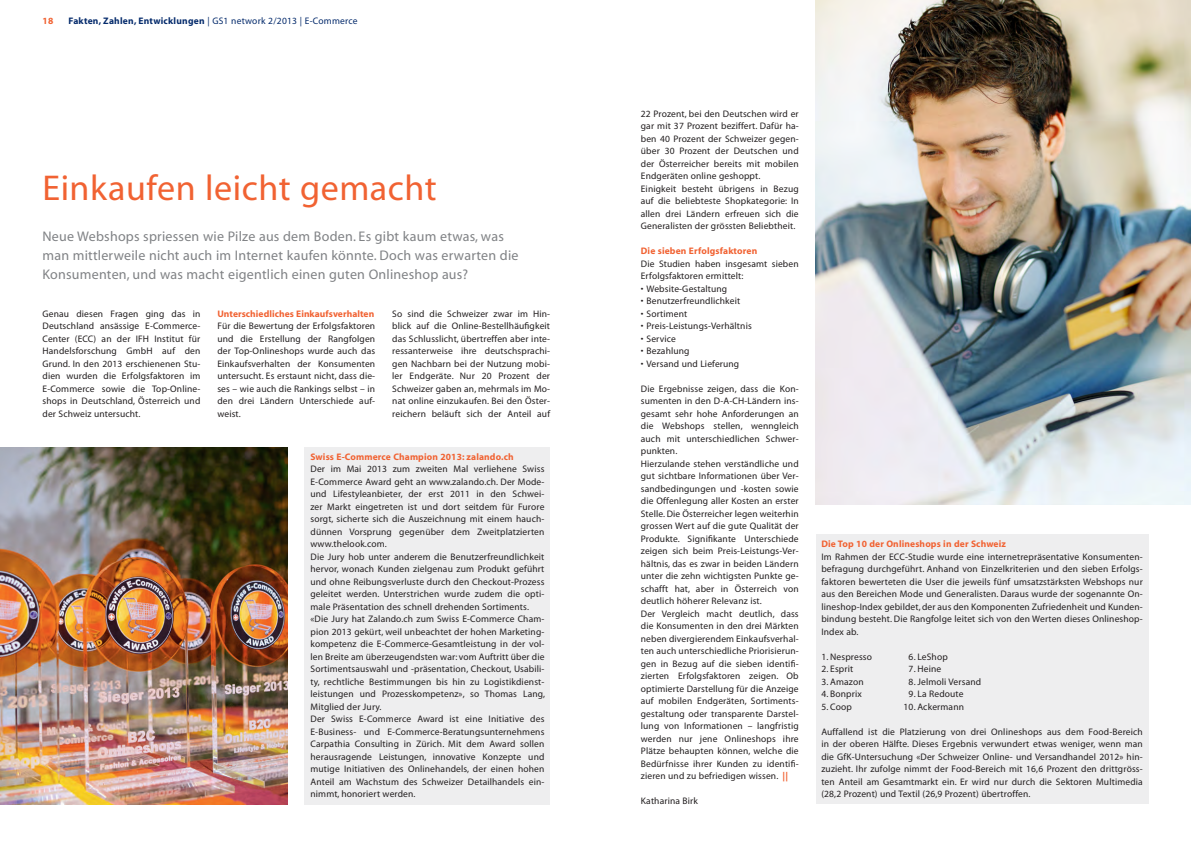
<style>
.page{position:relative;width:1191px;height:842px;background:#fff}
.page>*{position:absolute;margin:0;border:0;box-sizing:border-box;transform-origin:0 0}
.t1{font:36px "Myriad";letter-spacing:.015em;color:#f16232}
.t2{font:14px/19px "Myriad";letter-spacing:.015em;color:#808285}
.t3{font:9.5px/12.5px "Myriad";letter-spacing:.015em;color:#231f20;text-align:justify}
.t4{font:700 9.5px "Myriad";letter-spacing:.015em;color:#f16232}
.t5{font:9.5px "Myriad";letter-spacing:.025em;color:#052b6c}
.s1{font-weight:700}
.s2{font-weight:700;color:#f16232}
</style>
<div class="page">
<img style="left:815px;top:0;width:376px;height:504px">
<img style="left:0;top:447px;width:288px;height:357px">
<div style="left:815px;top:535px;width:333px;height:269px;background:#eeeeef"></div>
<div style="left:305px;top:447px;width:245px;height:357px;background:#eeeeef"></div>
<p class="t4" style="left:43px;top:16px;width:12px">18</p>
<p class="t5" style="left:69px;top:16px;width:291px"><span class="s1">Fakten, Zahlen, Entwicklungen</span> | GS1 network 2/2013 | E-Commerce</p>
<h1 class="t1" style="left:43px;top:170px;width:396px">Einkaufen leicht gemacht</h1>
<h2 class="t2" style="left:43px;top:228px;width:477px">Neue Webshops spriessen wie Pilze aus dem Boden. Es gibt kaum etwas, was man mittlerweile nicht auch im Internet kaufen könnte. Doch was erwarten die<br>Konsumenten, und was macht eigentlich einen guten Onlineshop aus?</h2>
<p class="t3" style="left:43px;top:308px;width:159px">Genau diesen Fragen ging das in Deutschland ansässige E-Commerce-Center (ECC) an der IFH Institut für Handelsforschung GmbH auf den Grund. In den 2013 erschienenen Stu&shy;dien wurden die Erfolgsfaktoren im E-Commerce sowie die Top-Online&shy;shops in Deutschland, Österreich und der Schweiz untersucht.</p>
<p class="t4" style="left:217px;top:309px;width:158px">Unterschiedliches Einkaufsverhalten</p>
<p class="t3" style="left:392px;top:308px;width:159px">So sind die Schweizer zwar im Hin&shy;blick auf die Online-Bestellhäufigkeit das Schlusslicht, übertreffen aber inte&shy;ressanterweise ihre deutschsprachi&shy;gen Nachbarn bei der Nutzung mobi&shy;ler Endgeräte. Nur 20 Prozent der Schweizer gaben an, mehrmals im Mo&shy;nat online einzukaufen. Bei den Öster&shy;reichern beläuft sich der Anteil auf</p>
<p class="t3" style="left:217px;top:320px;width:159px">Für die Bewertung der Erfolgsfaktoren und die Erstellung der Rangfolgen der Top-Onlineshops wurde auch das Einkaufsverhalten der Konsumenten untersucht. Es erstaunt nicht, dass die&shy;ses – wie auch die Rankings selbst – in den drei Ländern Unterschiede auf&shy;weist.</p>
<p class="t4" style="left:310px;top:452px;width:205px">Swiss E-Commerce Champion 2013: zalando.ch</p>
<p class="t3" style="left:310px;top:463px;width:236px;text-align:left">Der im Mai 2013 zum zweiten Mal verliehene Swiss E-Commerce Award geht an www.zalando.ch. Der Mode&shy;und Lifestyleanbieter, der erst 2011 in den Schwei&shy;zer Markt eingetreten ist und dort seitdem für Furore sorgt, sicherte sich die Auszeichnung mit einem hauch&shy;dünnen Vorsprung gegenüber dem Zweitplatzierten www.thelook.com.<br>Die Jury hob unter anderem die Benutzerfreundlichkeit hervor, wonach Kunden zielgenau zum Produkt geführt und ohne Reibungsverluste durch den Checkout-Prozess geleitet werden. Unterstrichen wurde zudem die opti&shy;male Präsentation des schnell drehenden Sortiments. «Die Jury hat Zalando.ch zum Swiss E-Commerce Cham&shy;pion 2013 gekürt, weil unbeachtet der hohen Marketing&shy;kompetenz die E-Commerce-Gesamtleistung in der vol&shy;len Breite am überzeugendsten war: vom Auftritt über die Sortimentsauswahl und -präsentation, Checkout, Usabili&shy;ty, rechtliche Bestimmungen bis hin zu Logistikdienst&shy;leistungen und Prozesskompetenz», so Thomas Lang, Mitglied der Jury.<br>Der Swiss E-Commerce Award ist eine Initiative des E-Business- und E-Commerce-Beratungsunternehmens Carpathia Consulting in Zürich. Mit dem Award sollen herausragende Leistungen, innovative Konzepte und mutige Initiativen des Onlinehandels, der einen hohen Anteil am Wachstum des Schweizer Detailhandels ein&shy;nimmt, honoriert werden.</p>
<p class="t3" style="left:641px;top:108px;width:159px;text-align:left">22 Prozent, bei den Deutschen wird er gar mit 37 Prozent beziffert. Dafür ha&shy;ben 40 Prozent der Schweizer gegen&shy;über 30 Prozent der Deutschen und der Österreicher bereits mit mobilen Endgeräten online geshoppt.<br>Einigkeit besteht übrigens in Bezug auf die beliebteste Shopkategorie: In allen drei Ländern erfreuen sich die Generalisten der grössten Beliebtheit.</p>
<p class="t4" style="left:641px;top:246px;width:118px">Die sieben Erfolgsfaktoren</p>
<p class="t3" style="left:641px;top:258px;width:159px">Die Studien haben insgesamt sieben<br>Erfolgsfaktoren ermittelt:</p>
<p class="t3" style="left:641px;top:283px;width:88px">• Website-Gestaltung</p>
<p class="t3" style="left:641px;top:295px;width:101px">• Benutzerfreundlichkeit</p>
<p class="t3" style="left:641px;top:308px;width:48px">• Sortiment</p>
<p class="t3" style="left:641px;top:320px;width:112px">• Preis-Leistungs-Verhältnis</p>
<p class="t3" style="left:641px;top:333px;width:37px">• Service</p>
<p class="t3" style="left:641px;top:345px;width:50px">• Bezahlung</p>
<p class="t3" style="left:641px;top:358px;width:100px">• Versand und Lieferung</p>
<p class="t3" style="left:641px;top:383px;width:159px;text-align:left">Die Ergebnisse zeigen, dass die Kon&shy;sumenten in den D-A-CH-Ländern ins&shy;gesamt sehr hohe Anforderungen an die Webshops stellen, wenngleich auch mit unterschiedlichen Schwer&shy;punkten.<br>Hierzulande stehen verständliche und gut sichtbare Informationen über Ver&shy;sandbedingungen und -kosten sowie die Offenlegung aller Kosten an erster Stelle. Die Österreicher legen weiterhin grossen Wert auf die gute Qualität der Produkte. Signifikante Unterschiede zeigen sich beim Preis-Leistungs-Ver&shy;hältnis, das es zwar in beiden Ländern unter die zehn wichtigsten Punkte ge&shy;schafft hat, aber in Österreich von deutlich höherer Relevanz ist.<br>Der Vergleich macht deutlich, dass die Konsumenten in den drei Märkten neben divergierendem Einkaufsverhal&shy;ten auch unterschiedliche Priorisierun&shy;gen in Bezug auf die sieben identifi&shy;zierten Erfolgsfaktoren zeigen. Ob optimierte Darstellung für die Anzeige auf mobilen Endgeräten, Sortiments&shy;gestaltung oder transparente Darstel&shy;lung von Informationen – langfristig werden nur jene Onlineshops ihre Plätze behaupten können, welche die Bedürfnisse ihrer Kunden zu identifi&shy;zieren und zu befriedigen wissen. <span class="s2">||</span></p>
<p class="t3" style="left:641px;top:795px;width:59px">Katharina Birk</p>
<p class="t4" style="left:821px;top:539px;width:186px">Die Top 10 der Onlineshops in der Schweiz</p>
<p class="t3" style="left:821px;top:551px;width:323px">Im Rahmen der ECC-Studie wurde eine internetrepräsentative Konsumenten&shy;befragung durchgeführt. Anhand von Einzelkriterien und den sieben Erfolgs&shy;faktoren bewerteten die User die jeweils fünf umsatzstärksten Webshops nur aus den Bereichen Mode und Generalisten. Daraus wurde der sogenannte On&shy;lineshop-Index gebildet, der aus den Komponenten Zufriedenheit und Kunden&shy;bindung besteht. Die Rangfolge leitet sich von den Werten dieses Onlineshop-Index ab.</p>
<p class="t3" style="left:821px;top:651px;width:52px">1. Nespresso</p>
<p class="t3" style="left:908px;top:651px;width:41px">6. LeShop</p>
<p class="t3" style="left:821px;top:663px;width:33px">2. Esprit</p>
<p class="t3" style="left:908px;top:663px;width:34px">7. Heine</p>
<p class="t3" style="left:821px;top:676px;width:44px">3. Amazon</p>
<p class="t3" style="left:908px;top:676px;width:74px">8. Jelmoli Versand</p>
<p class="t3" style="left:821px;top:688px;width:42px">4. Bonprix</p>
<p class="t3" style="left:908px;top:688px;width:56px">9. La Redoute</p>
<p class="t3" style="left:821px;top:701px;width:32px">5. Coop</p>
<p class="t3" style="left:903px;top:701px;width:62px">10. Ackermann</p>
<p class="t3" style="left:821px;top:726px;width:323px">Auffallend ist die Platzierung von drei Onlineshops aus dem Food-Bereich in der oberen Hälfte. Dieses Ergebnis verwundert etwas weniger, wenn man die GfK-Untersuchung «Der Schweizer Online- und Versandhandel 2012» hin&shy;zuzieht. Ihr zufolge nimmt der Food-Bereich mit 16,6 Prozent den drittgröss&shy;ten Anteil am Gesamtmarkt ein. Er wird nur durch die Sektoren Multimedia (28,2 Prozent) und Textil (26,9 Prozent) übertroffen.</p>
</div>
